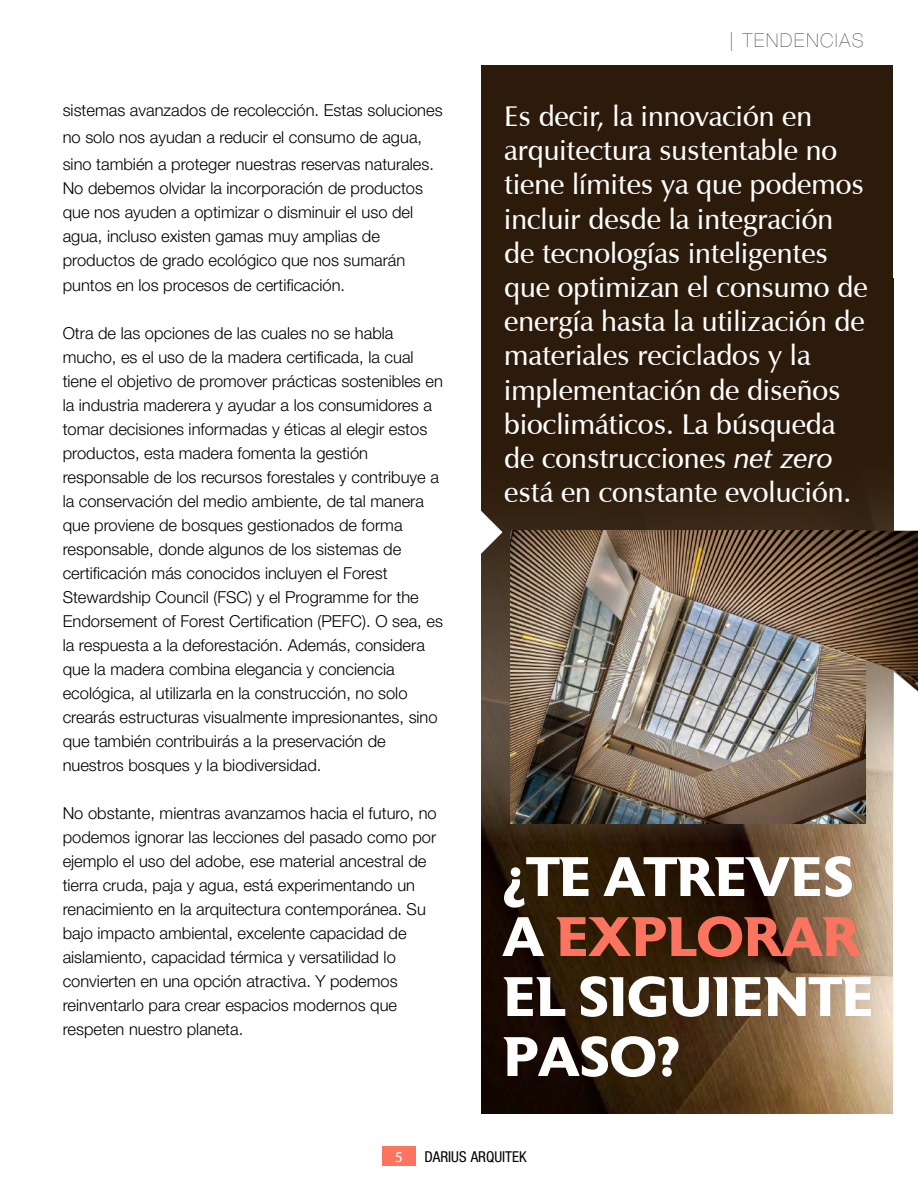
<style>
.page{position:relative;width:918px;height:1188px;background:#fff}
.page>*{position:absolute;margin:0;border:0;box-sizing:border-box;transform-origin:0 0}
.t1{font:700 55.5px/60px "Astoria";color:#fff}
.t2{font:600 28.5px/34.2px "Zapf Humanist 601 BT";color:#fff}
.t3{font:18.9px "Helvetica Neue LT 25 Ult Lt";letter-spacing:.1em;color:#000}
.t4{font:16.5px/24px "Helvetica Neue LT 45 Lt";color:#000}
.t5{font:15px "Helvetica Neue LT 57 Cn";color:#000}
.t6{font:15px "Myriad Pro";color:#fff}
.s1{font-style:italic}
.s2{color:#fb7460}
</style>
<div class="page">
<div style="left:482px;top:65px;width:411px;height:1048px;background:#2c1b0a"></div>
<img style="left:482px;top:909px;width:411px;height:204px">
<svg style="left:482px;top:278px;width:412px;height:631px"></svg>
<div style="left:382px;top:1147px;width:34px;height:19px;background:#fb7460"></div>
<svg style="left:481px;top:506px;width:22px;height:52px"></svg>
<img style="left:510px;top:531px;width:356px;height:293px">
<img style="left:606px;top:530px;width:312px;height:162px">
<p class="t4" style="left:63px;top:97px;width:381px;line-height:27px">sistemas avanzados de recolección. Estas soluciones no solo nos ayudan a reducir el consumo de agua, sino también a proteger nuestras reservas naturales.</p>
<p class="t4" style="left:63px;top:176px;width:362px">No debemos olvidar la incorporación de productos que nos ayuden a optimizar o disminuir el uso del agua, incluso existen gamas muy amplias de productos de grado ecológico que nos sumarán puntos en los procesos de certificación.</p>
<p class="t4" style="left:63px;top:320px;width:382px">Otra de las opciones de las cuales no se habla mucho, es el uso de la madera certificada, la cual tiene el objetivo de promover prácticas sostenibles en la industria maderera y ayudar a los consumidores a tomar decisiones informadas y éticas al elegir estos productos, esta madera fomenta la gestión responsable de los recursos forestales y contribuye a la conservación del medio ambiente, de tal manera que proviene de bosques gestionados de forma responsable, donde algunos de los sistemas de certificación más conocidos incluyen el Forest Stewardship Council (FSC) y el Programme for the Endorsement of Forest Certification (PEFC). O sea, es la respuesta a la deforestación. Además, considera que la madera combina elegancia y conciencia ecológica, al utilizarla en la construcción, no solo crearás estructuras visualmente impresionantes, sino que también contribuirás a la preservación de nuestros bosques y la biodiversidad.</p>
<p class="t4" style="left:63px;top:800px;width:376px">No obstante, mientras avanzamos hacia el futuro, no podemos ignorar las lecciones del pasado como por ejemplo el uso del adobe, ese material ancestral de tierra cruda, paja y agua, está experimentando un renacimiento en la arquitectura contemporánea. Su bajo impacto ambiental, excelente capacidad de aislamiento, capacidad térmica y versatilidad lo convierten en una opción atractiva. Y podemos reinventarlo para crear espacios modernos que respeten nuestro planeta.</p>
<p class="t3" style="left:730px;top:29px;width:136px">| TENDENCIAS</p>
<p class="t2" style="left:504px;top:99px;width:365px">Es decir, la innovación en arquitectura sustentable no tiene límites ya que podemos incluir desde la integración de tecnologías inteligentes que optimizan el consumo de energía hasta la utilización de materiales reciclados y la implementación de diseños bioclimáticos. La búsqueda de construcciones <span class="s1">net zero </span>está en constante evolución.</p>
<h1 class="t1" style="left:503px;top:847px;width:372px">¿TE ATREVES<br>A <span class="s2">EXPLORAR<br></span>EL SIGUIENTE<br>PASO?</h1>
<p class="t6" style="left:395px;top:1147px;width:9px">5</p>
<p class="t5" style="left:425px;top:1148px;width:103px">DARIUS ARQUITEK</p>
</div>
